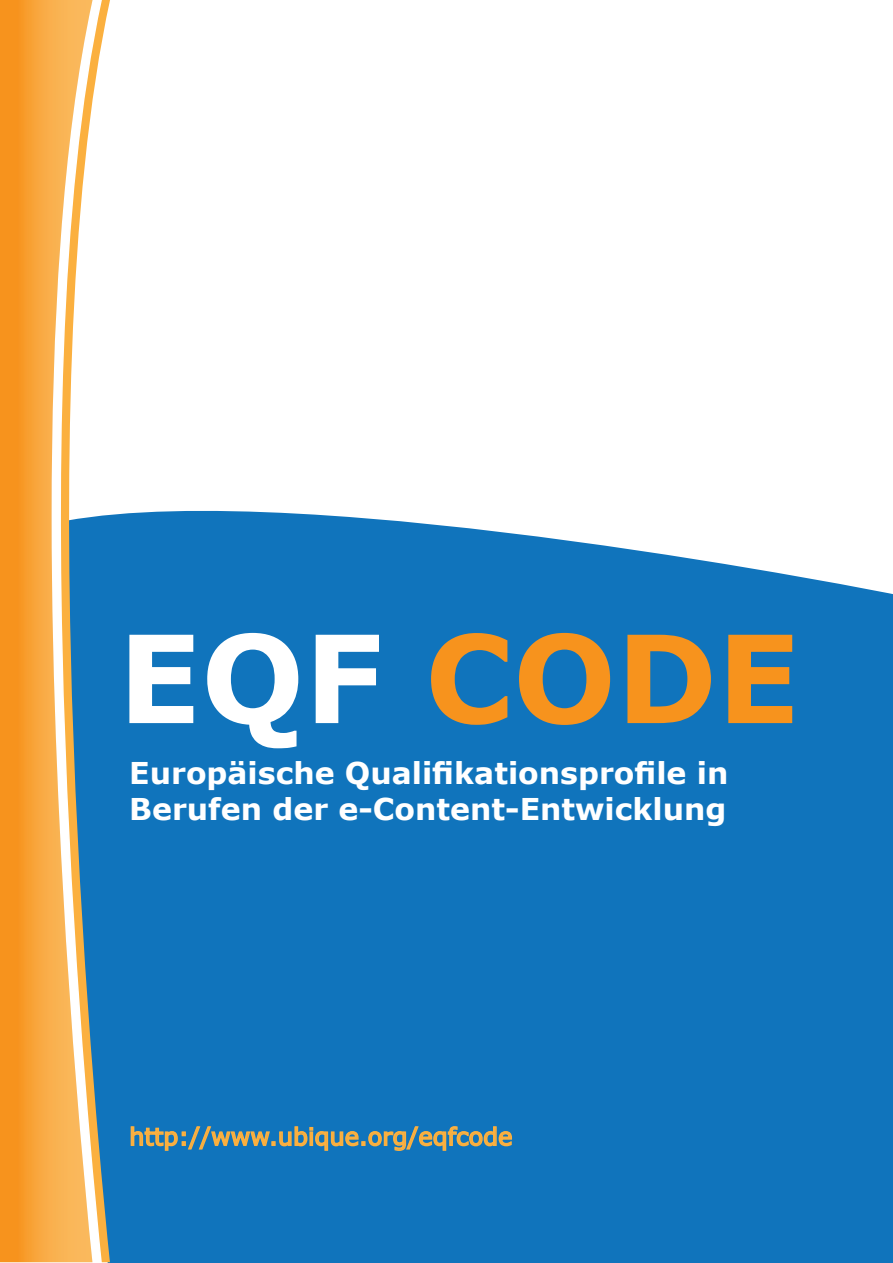
<style>
.page{position:relative;width:893px;height:1263px;background:#fff}
.page>*{position:absolute;margin:0;border:0;box-sizing:border-box;transform-origin:0 0}
.t1{font:700 121.5px "Verdana";color:#f7931d}
.t2{font:700 121.5px "Verdana";color:#fff}
.t3{font:700 30px/36px "Verdana";color:#fff}
.t4{font:24px "Verdana";color:#fbb03f}
.s1{color:#fff}
</style>
<div class="page">
<div style="left:103px;top:510px;width:790px;height:753px;background:#1074bc"></div>
<svg style="left:103px;top:0;width:7px;height:1262px;fill:#1074bc"></svg>
<svg style="left:6px;top:0;width:97px;height:1263px"></svg>
<img style="left:0;top:0;width:93px;height:1262px">
<svg style="left:130px;top:1125px;width:383px;height:27px;background:#528498"></svg>
<h1 class="t1" style="left:118px;top:602px;width:683px"><span class="s1">EQF</span> CODE</h1>
<p class="t3" style="left:129px;top:754px;width:601px">Europäische Qualifikationsprofile in<br>Berufen der e-Content-Entwicklung</p>
<h1 class="t2" style="left:96px;top:658px;width:267px">EQF</h1>
<p class="t4" style="left:129px;top:1121px;width:385px">http://www.ubique.org/eqfcode</p>
</div>
